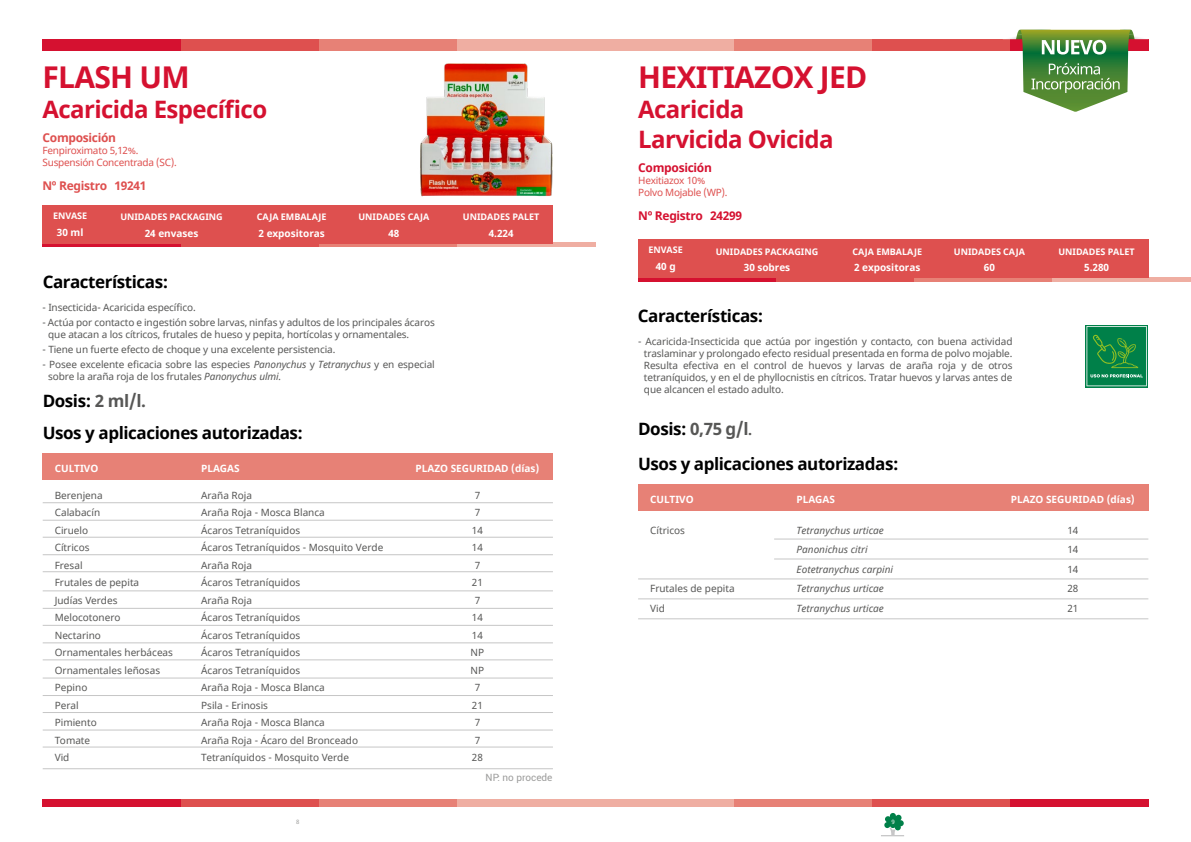
<style>
.page{position:relative;width:1191px;height:842px;background:#fff}
.page>*{position:absolute;margin:0;border:0;box-sizing:border-box;transform-origin:0 0}
.t1{font:700 30px "Noto Sans";letter-spacing:-.025em;color:#d51130}
.t2{font:700 24px/30px "Noto Sans";letter-spacing:-.025em;color:#d51130}
.t3{font:700 17px/32.6px "Noto Sans";letter-spacing:-.025em;color:#000}
.t4{font:700 17px "Noto Sans";letter-spacing:-.025em;color:#575756}
.t5{font:700 12px "Noto Sans";letter-spacing:-.025em;color:#de504f}
.t6{font:700 12px "Noto Sans";letter-spacing:-.025em;color:#d51130}
.t7{font:10px/17.5px "Noto Sans";color:#575756}
.t8{font:700 10px "Noto Sans";color:#fff}
.t9{font:italic 10px/19.5px "Noto Sans";color:#575756}
.t10{font:10px/12px "Noto Sans";letter-spacing:-.025em;color:#de504f}
.t11{font:10px "Roboto";color:#9d9d9c}
.t12{font:700 9px "Noto Sans";color:#fff}
.t13{font:6px "Noto Sans";color:#9d9d9c}
.t14{font:6px "Noto Sans";color:#fff}
.s1{font-style:italic}
.s2{color:#575756}
.s3{color:#000}
.s4{font-size:14px}
</style>
<div class="page">
<svg style="left:881px;top:813px;width:23px;height:23px"></svg>
<div style="left:43px;top:453px;width:510px;height:27px;background:#e78176"></div>
<hr style="left:43px;top:502px;width:510px;height:1px;background:#c6c6c6">
<hr style="left:43px;top:591px;width:510px;height:1px;background:#c6c6c6">
<hr style="left:43px;top:678px;width:510px;height:1px;background:#c6c6c6">
<hr style="left:43px;top:520px;width:510px;height:1px;background:#c6c6c6">
<hr style="left:43px;top:608px;width:510px;height:1px;background:#c6c6c6">
<hr style="left:43px;top:695px;width:510px;height:1px;background:#c6c6c6">
<hr style="left:43px;top:537px;width:510px;height:1px;background:#c6c6c6">
<hr style="left:43px;top:625px;width:510px;height:1px;background:#c6c6c6">
<hr style="left:43px;top:712px;width:510px;height:1px;background:#c6c6c6">
<hr style="left:43px;top:554px;width:510px;height:1px;background:#c6c6c6">
<hr style="left:43px;top:643px;width:510px;height:1px;background:#c6c6c6">
<hr style="left:43px;top:730px;width:510px;height:1px;background:#c6c6c6">
<hr style="left:43px;top:571px;width:510px;height:1px;background:#c6c6c6">
<hr style="left:43px;top:660px;width:510px;height:1px;background:#c6c6c6">
<hr style="left:43px;top:747px;width:510px;height:1px;background:#c6c6c6">
<hr style="left:43px;top:768px;width:510px;height:1px;background:#c6c6c6">
<div style="left:638px;top:484px;width:510px;height:27px;background:#e78176"></div>
<hr style="left:774px;top:539px;width:374px;height:1px;background:#c6c6c6">
<hr style="left:774px;top:559px;width:374px;height:1px;background:#c6c6c6">
<hr style="left:638px;top:579px;width:510px;height:1px;background:#c6c6c6">
<hr style="left:638px;top:599px;width:510px;height:1px;background:#c6c6c6">
<hr style="left:638px;top:618px;width:510px;height:1px;background:#c6c6c6">
<div style="left:43px;top:39px;width:138px;height:12px;background:#d51130"></div>
<div style="left:181px;top:39px;width:138px;height:12px;background:#de504f"></div>
<div style="left:319px;top:39px;width:138px;height:12px;background:#e78176"></div>
<div style="left:457px;top:39px;width:138px;height:12px;background:#efaea2"></div>
<div style="left:872px;top:39px;width:138px;height:12px;background:#de504f"></div>
<div style="left:733px;top:39px;width:139px;height:12px;background:#e78176"></div>
<div style="left:595px;top:39px;width:138px;height:12px;background:#efaea2"></div>
<div style="left:43px;top:800px;width:138px;height:7px;background:#d51130"></div>
<div style="left:181px;top:800px;width:138px;height:7px;background:#de504f"></div>
<div style="left:319px;top:800px;width:138px;height:7px;background:#e78176"></div>
<div style="left:457px;top:800px;width:138px;height:7px;background:#efaea2"></div>
<div style="left:1010px;top:800px;width:138px;height:7px;background:#d51130"></div>
<div style="left:872px;top:800px;width:138px;height:7px;background:#de504f"></div>
<div style="left:733px;top:800px;width:139px;height:7px;background:#e78176"></div>
<div style="left:595px;top:800px;width:138px;height:7px;background:#efaea2"></div>
<hr style="left:43px;top:243px;width:138px;height:4px;background:#d51130">
<hr style="left:181px;top:243px;width:138px;height:4px;background:#de504f">
<hr style="left:319px;top:243px;width:138px;height:4px;background:#e78176">
<hr style="left:457px;top:243px;width:138px;height:4px;background:#efaea2">
<div style="left:43px;top:205px;width:510px;height:39px;background:#de504f"></div>
<hr style="left:638px;top:277px;width:138px;height:4px;background:#d51130">
<hr style="left:776px;top:277px;width:138px;height:4px;background:#de504f">
<hr style="left:914px;top:277px;width:138px;height:4px;background:#e78176">
<hr style="left:1052px;top:277px;width:139px;height:4px;background:#efaea2">
<div style="left:638px;top:240px;width:510px;height:38px;background:#de504f"></div>
<img style="left:420px;top:63px;width:133px;height:134px">
<svg style="left:1085px;top:325px;width:62px;height:62px"></svg>
<svg style="left:1086px;top:326px;width:60px;height:60px;background:#1a8c50"></svg>
<svg style="left:1003px;top:30px;width:145px;height:82px"></svg>
<h1 class="t1" style="left:43px;top:55px;width:149px">FLASH UM</h1>
<h2 class="t2" style="left:43px;top:94px;width:226px">Acaricida Específico</h2>
<p class="t5" style="left:43px;top:129px;width:75px">Composición</p>
<p class="t10" style="left:43px;top:144px;width:136px">Fenpiroximato 5,12%.<br>Suspensión Concentrada (SC).</p>
<p class="t5" style="left:43px;top:177px;width:105px">Nº Registro 19241</p>
<p class="t12" style="left:53px;top:210px;width:36px">ENVASE</p>
<p class="t8" style="left:57px;top:225px;width:28px">30 ml</p>
<p class="t12" style="left:120px;top:211px;width:104px">UNIDADES PACKAGING</p>
<p class="t8" style="left:145px;top:226px;width:55px">24 envases</p>
<h3 class="t3" style="left:43px;top:266px;width:127px">Características:</h3>
<p class="t12" style="left:257px;top:211px;width:71px">CAJA EMBALAJE</p>
<p class="t8" style="left:259px;top:226px;width:68px">2 expositoras</p>
<p class="t12" style="left:358px;top:211px;width:72px">UNIDADES CAJA</p>
<p class="t8" style="left:388px;top:226px;width:13px">48</p>
<p class="t7" style="left:43px;top:299px;width:155px">- Insecticida- Acaricida específico.</p>
<p class="t7" style="left:48px;top:317px;width:388px;line-height:12px;text-indent:-6px">- Actúa por contacto e ingestión sobre larvas, ninfas y adultos de los principales ácaros que atacan a los cítricos, frutales de hueso y pepita, hortícolas y ornamentales.</p>
<p class="t7" style="left:43px;top:341px;width:294px">- Tiene un fuerte efecto de choque y una excelente persistencia.</p>
<p class="t7" style="left:48px;top:358px;width:388px;line-height:12px;text-indent:-6px">- Posee excelente eficacia sobre las especies <span class="s1">Panonychus</span> y <span class="s1">Tetranychus</span> y en especial sobre la araña roja de los frutales <span class="s1">Panonychus ulmi.</span></p>
<h3 class="t3" style="left:43px;top:384px;width:262px">Dosis: <span class="s2">2 ml/l.<br></span>Usos y aplicaciones autorizadas:</h3>
<p class="t12" style="left:463px;top:211px;width:78px">UNIDADES PALET</p>
<p class="t8" style="left:489px;top:226px;width:26px">4.224</p>
<p class="t8" style="left:55px;top:461px;width:45px">CULTIVO</p>
<p class="t7" style="left:55px;top:487px;width:120px">Berenjena<br>Calabacín<br>Ciruelo<br>Cítricos<br>Fresal<br>Frutales de pepita<br>Judías Verdes<br>Melocotonero<br>Nectarino<br>Ornamentales herbáceas<br>Ornamentales leñosas<br>Pepino<br>Peral<br>Pimiento<br>Tomate<br>Vid</p>
<p class="t8" style="left:201px;top:461px;width:40px">PLAGAS</p>
<p class="t7" style="left:201px;top:487px;width:184px">Araña Roja<br>Araña Roja - Mosca Blanca<br>Ácaros Tetraníquidos<br>Ácaros Tetraníquidos - Mosquito Verde<br>Araña Roja<br>Ácaros Tetraníquidos<br>Araña Roja<br>Ácaros Tetraníquidos<br>Ácaros Tetraníquidos<br>Ácaros Tetraníquidos<br>Ácaros Tetraníquidos<br>Araña Roja - Mosca Blanca<br>Psila - Erinosis<br>Araña Roja - Mosca Blanca<br>Araña Roja - Ácaro del Bronceado<br>Tetraníquidos - Mosquito Verde</p>
<p class="t8" style="left:415px;top:461px;width:125px">PLAZO SEGURIDAD (días)</p>
<p class="t7" style="left:470px;top:486px;width:15px;text-align:center">7<br>7<br>14<br>14<br>7<br>21<br>7<br>14<br>14<br>NP<br>NP<br>7<br>21<br>7<br>7<br>28</p>
<p class="t11" style="left:485px;top:771px;width:68px">NP: no procede</p>
<h1 class="t1" style="left:638px;top:55px;width:230px">HEXITIAZOX JED</h1>
<h2 class="t2" style="left:638px;top:94px;width:197px">Acaricida<br>Larvicida Ovicida</h2>
<p class="t6" style="left:638px;top:159px;width:75px">Composición</p>
<p class="t10" style="left:638px;top:174px;width:91px">Hexitiazox 10%<br>Polvo Mojable (WP).</p>
<p class="t6" style="left:638px;top:207px;width:105px">Nº Registro 24299</p>
<p class="t12" style="left:648px;top:244px;width:36px">ENVASE</p>
<p class="t8" style="left:655px;top:259px;width:21px">40 g</p>
<p class="t12" style="left:716px;top:245px;width:104px">UNIDADES PACKAGING</p>
<p class="t8" style="left:744px;top:260px;width:48px">30 sobres</p>
<p class="t12" style="left:852px;top:245px;width:71px">CAJA EMBALAJE</p>
<p class="t8" style="left:854px;top:260px;width:68px">2 expositoras</p>
<p class="t12" style="left:954px;top:245px;width:72px">UNIDADES CAJA</p>
<p class="t8" style="left:984px;top:260px;width:13px">60</p>
<h3 class="t3" style="left:638px;top:300px;width:127px">Características:</h3>
<p class="t7" style="left:644px;top:335px;width:370px;line-height:12px;text-align:justify;text-indent:-6px">- Acaricida-Insecticida que actúa por ingestión y contacto, con buena actividad traslaminar y prolongado efecto residual presentada en forma de polvo mojable.<br>Resulta efectiva en el control de huevos y larvas de araña roja y de otros tetraníquidos, y en el de phyllocnistis en cítricos. Tratar huevos y larvas antes de que alcancen el estado adulto.</p>
<h3 class="t4" style="left:638px;top:416px;width:116px"><span class="s3">Dosis:</span> 0,75 g/l<span class="s4">.</span></h3>
<p class="t12" style="left:1058px;top:245px;width:78px">UNIDADES PALET</p>
<p class="t8" style="left:1084px;top:260px;width:26px">5.280</p>
<h3 class="t3" style="left:638px;top:448px;width:262px">Usos y aplicaciones autorizadas:</h3>
<p class="t8" style="left:650px;top:493px;width:45px">CULTIVO</p>
<p class="t7" style="left:650px;top:522px;width:36px">Cítricos</p>
<p class="t8" style="left:796px;top:492px;width:40px">PLAGAS</p>
<p class="t9" style="left:796px;top:520px;width:98px">Tetranychus urticae<br>Panonichus citri<br>Eotetranychus carpini<br>Tetranychus urticae<br>Tetranychus urticae</p>
<p class="t7" style="left:650px;top:579px;width:86px;line-height:19.5px">Frutales de pepita<br>Vid</p>
<p class="t8" style="left:1011px;top:492px;width:125px">PLAZO SEGURIDAD (días)</p>
<p class="t7" style="left:1067px;top:521px;width:13px;line-height:19.5px;text-align:justify">14<br>14<br>14<br>28<br>21</p>
<p class="t13" style="left:296px;top:818px;width:5px">8</p>
<p class="t14" style="left:891px;top:818px;width:5px">9</p>
</div>
